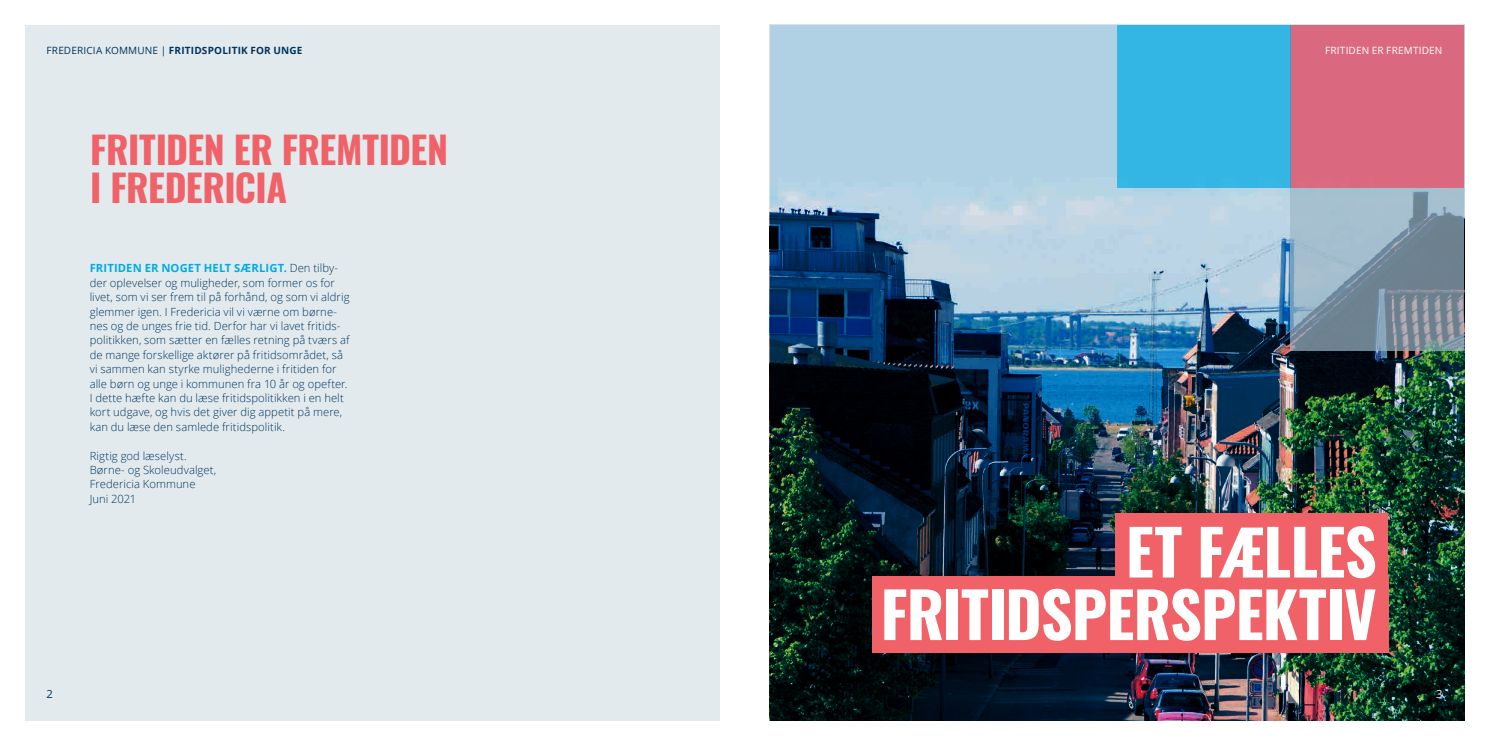
<style>
.page{position:relative;width:1489px;height:745px;background:#fff}
.page>*{position:absolute;margin:0;border:0;box-sizing:border-box;transform-origin:0 0}
.FK_rubrik{font:700 62.5px "Oswald";letter-spacing:-.015em;color:#fff}
.FK_rubrik-2{font:700 37.5px "Oswald";letter-spacing:-.01em;color:#f06268}
.FK_brød{font:300 11.25px/14.4px "Open Sans";letter-spacing:.005em;color:#00345c}
.t1{font:11.25px "Open Sans";color:#fff}
.t2{font:11.25px "Open Sans";color:#00345c}
.t3{font:700 10px "Open Sans";letter-spacing:.02em;color:#00345c}
.t4{font:10px "Open Sans";letter-spacing:.02em;color:#fff}
.s1{font-weight:400}
.s2{font-weight:700;color:#00abe5}
</style>
<div class="page">
<div style="left:25px;top:25px;width:694px;height:694px;background:#e3eaee"></div>
<img style="left:769px;top:25px;width:694px;height:695px">
<div style="left:1115px;top:513px;width:273px;height:76px;background:#f06268"></div>
<div style="left:872px;top:576px;width:516px;height:77px;background:#f06268"></div>
<div style="left:1290px;top:25px;width:173px;height:163px;background:#da6980"></div>
<svg style="left:1290px;top:188px;width:173px;height:162px;background:#889eae"></svg>
<div style="left:1116px;top:25px;width:174px;height:163px;background:#34b6e4"></div>
<p class="t3" style="left:47px;top:43px;width:257px"><span class="s1">FREDERICIA KOMMUNE |</span> FRITIDSPOLITIK FOR UNGE</p>
<p class="FK_rubrik-2" style="left:90px;top:130px;width:359px">FRITIDEN ER FREMTIDEN</p>
<p class="FK_rubrik-2" style="left:90px;top:168px;width:198px">I FREDERICIA</p>
<p class="FK_brød" style="left:90px;top:261px;width:261px"><span class="s2">FRITIDEN ER NOGET HELT SÆRLIGT.</span> Den tilby&shy;der oplevelser og muligheder, som former os for livet, som vi ser frem til på forhånd, og som vi aldrig glemmer igen. I Fredericia vil vi værne om børne&shy;nes og de unges frie tid. Derfor har vi lavet fritids&shy;politikken, som sætter en fælles retning på tværs af de mange forskellige aktører på fritidsområdet, så vi sammen kan styrke mulighederne i fritiden for alle børn og unge i kommunen fra 10 år og opefter.</p>
<p class="FK_brød" style="left:90px;top:390px;width:255px">I dette hæfte kan du læse fritidspolitikken i en helt kort udgave, og hvis det giver dig appetit på mere, kan du læse den samlede fritidspolitik.</p>
<p class="FK_brød" style="left:90px;top:447px;width:99px">Rigtig god læselyst.</p>
<p class="FK_brød" style="left:90px;top:462px;width:128px">Børne- og Skoleudvalget,</p>
<p class="FK_brød" style="left:90px;top:476px;width:107px">Fredericia Kommune</p>
<p class="FK_brød" style="left:90px;top:491px;width:48px">Juni 2021</p>
<p class="t2" style="left:47px;top:686px;width:8px">2</p>
<p class="t4" style="left:1324px;top:44px;width:119px">FRITIDEN ER FREMTIDEN</p>
<p class="FK_rubrik" style="left:1125px;top:519px;width:252px">ET FÆLLES</p>
<p class="FK_rubrik" style="left:880px;top:581px;width:497px">FRITIDSPERSPEKTIV</p>
<p class="t1" style="left:1435px;top:685px;width:8px">3</p>
</div>
